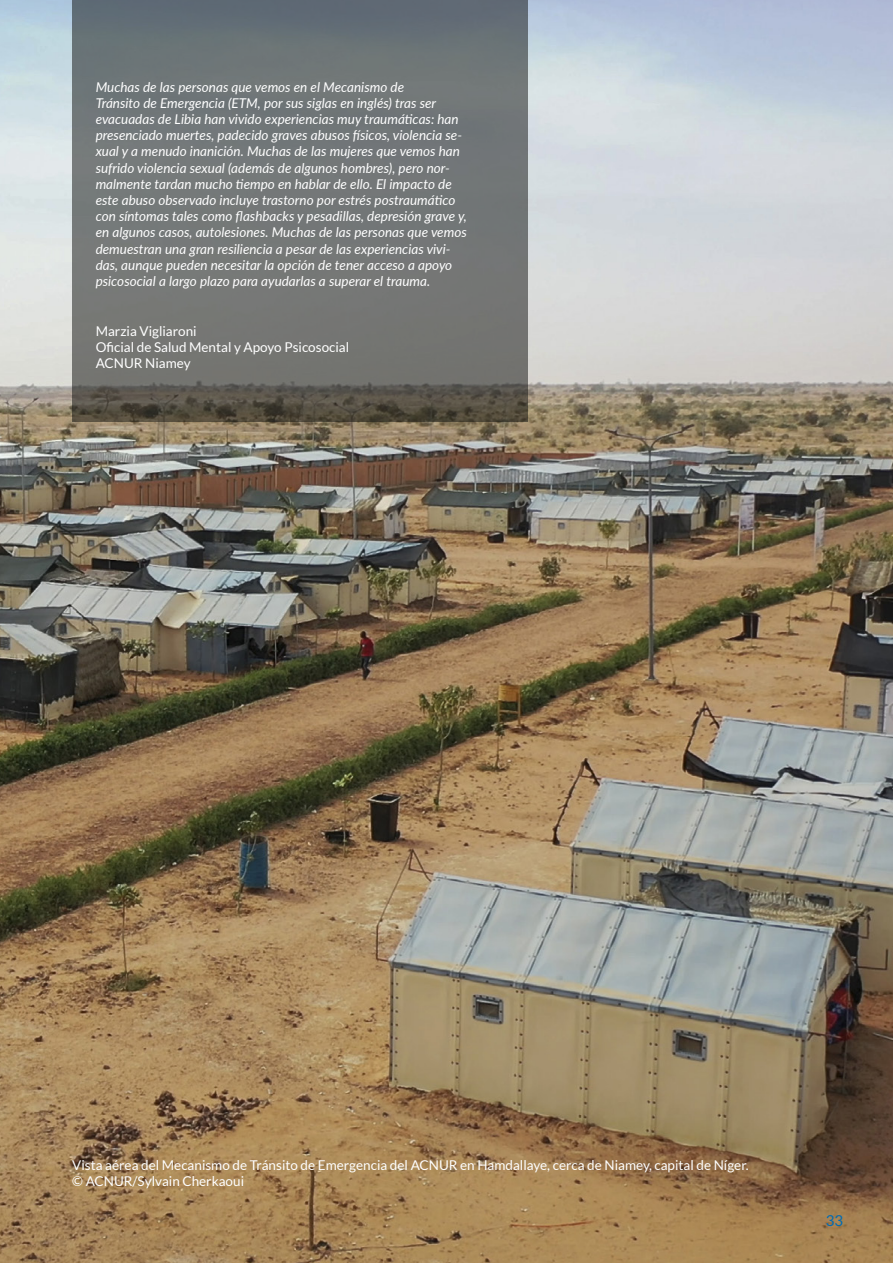
<style>
.page{position:relative;width:893px;height:1263px;background:#fff}
.page>*{position:absolute;margin:0;border:0;box-sizing:border-box;transform-origin:0 0}
.t1{font:15px "Lato";color:#006bb4}
.t2{font:italic 13.5px/16.2px "Lato";color:#fff}
.t3{font:13.5px/16.2px "Lato";color:#fff}
</style>
<div class="page">
<img style="left:0;top:0;width:893px;height:1263px">
<svg style="left:72px;top:0;width:456px;height:421px;background:#6e7271"></svg>
<p class="t2" style="left:96px;top:78px;width:373px">Muchas de las personas que vemos en el Mecanismo de<br>Tránsito de Emergencia (ETM, por sus siglas en inglés) tras ser evacuadas de Libia han vivido experiencias muy traumáticas: han presenciado muertes, padecido graves abusos físicos, violencia se&shy;xual y a menudo inanición. Muchas de las mujeres que vemos han sufrido violencia sexual (además de algunos hombres), pero nor&shy;malmente tardan mucho tiempo en hablar de ello. El impacto de este abuso observado incluye trastorno por estrés postraumático con síntomas tales como flashbacks y pesadillas, depresión grave y, en algunos casos, autolesiones. Muchas de las personas que vemos demuestran una gran resiliencia a pesar de las experiencias vivi&shy;das, aunque pueden necesitar la opción de tener acceso a apoyo psicosocial a largo plazo para ayudarlas a superar el trauma.</p>
<p class="t3" style="left:96px;top:322px;width:255px">Marzia Vigliaroni<br>Oficial de Salud Mental y Apoyo Psicosocial<br>ACNUR Niamey</p>
<p class="t3" style="left:72px;top:1157px;width:678px">Vista aérea del Mecanismo de Tránsito de Emergencia del ACNUR en Hamdallaye, cerca de Niamey, capital de Níger. © ACNUR/Sylvain Cherkaoui</p>
<p class="t1" style="left:826px;top:1212px;width:19px">33</p>
</div>
